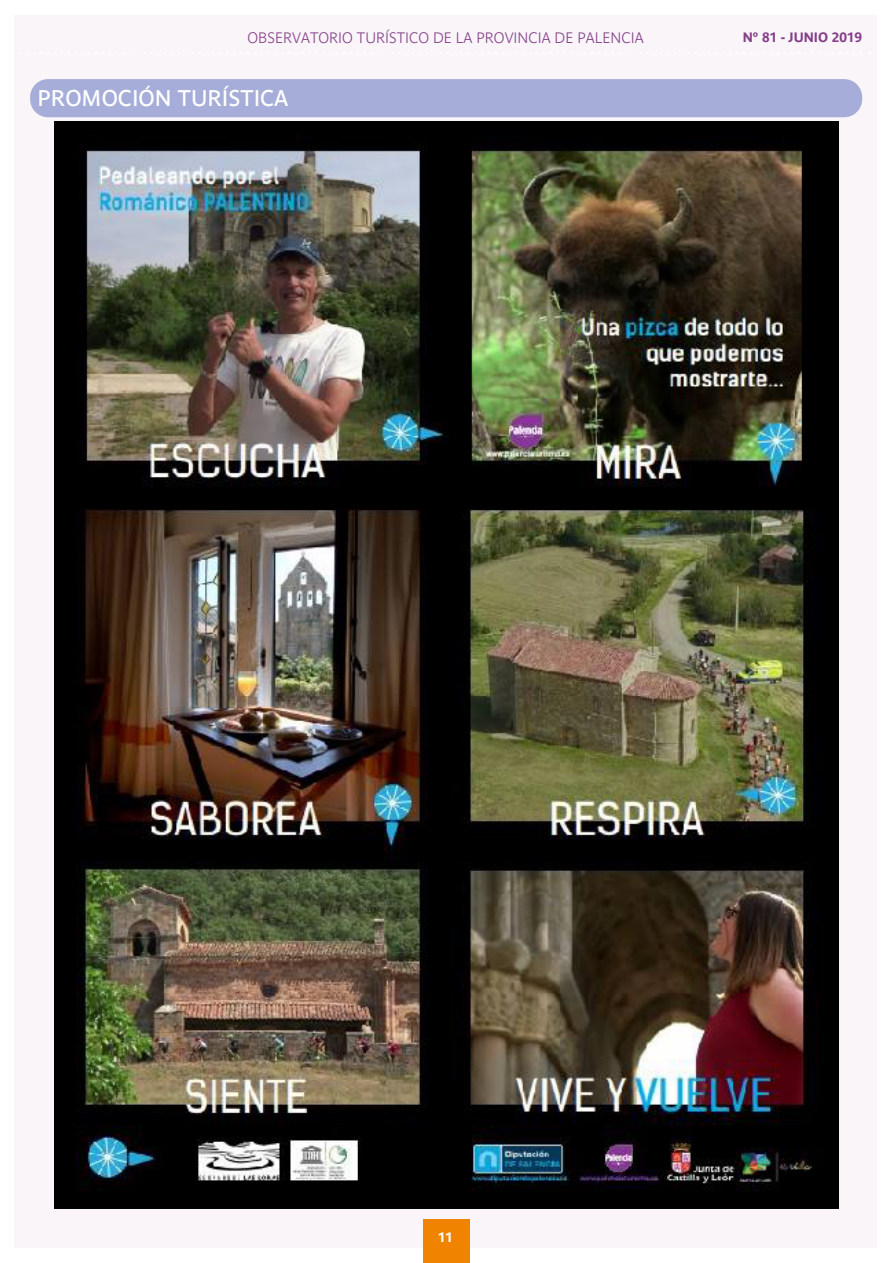
<style>
.page{position:relative;width:893px;height:1263px;background:#fff}
.page>*{position:absolute;margin:0;border:0;box-sizing:border-box;transform-origin:0 0}
.t1{font:22.5px "Parisine";color:#fff}
.t2{font:700 15px "Parisine Clair";color:#853e88}
.t3{font:700 13.5px "Parisine";color:#853e88}
.t4{font:700 13.5px "Parisine";color:#fff}
</style>
<div class="page">
<div style="left:14px;top:15px;width:863px;height:1232px;background:#f9f5f9"></div>
<div style="left:30px;top:79px;width:832px;height:38px;background:#a5add8;border-radius:18px"></div>
<div style="left:423px;top:1219px;width:47px;height:44px;background:#f08300"></div>
<img style="left:54px;top:121px;width:785px;height:1088px">
<p class="t2" style="left:248px;top:29px;width:398px">OBSERVATORIO TURÍSTICO DE LA PROVINCIA DE PALENCIA</p>
<h1 class="t1" style="left:38px;top:85px;width:252px">PROMOCIÓN TURÍSTICA</h1>
<p class="t3" style="left:743px;top:29px;width:121px">Nº 81 - JUNIO 2019</p>
<p class="t4" style="left:438px;top:1229px;width:17px">11</p>
</div>
